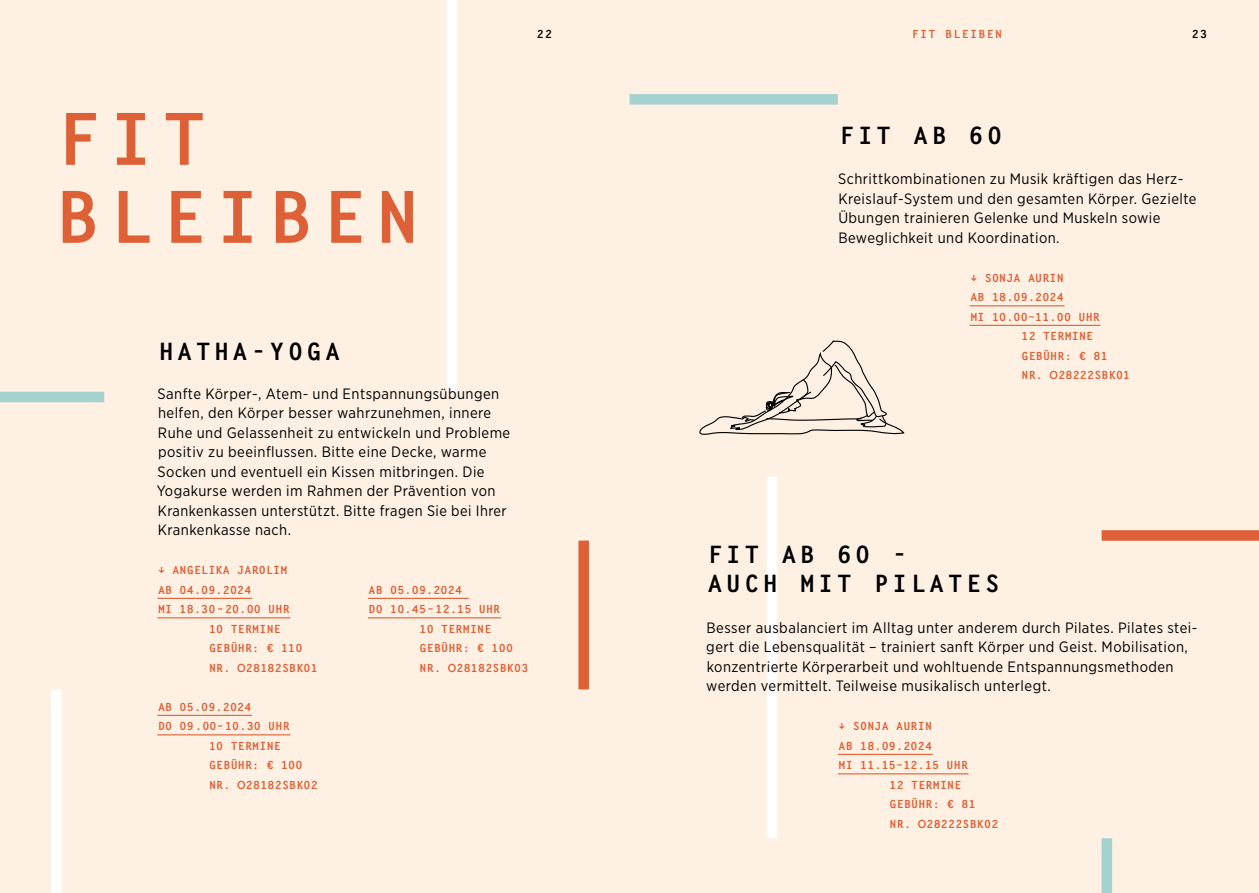
<style>
.page{position:relative;width:1259px;height:893px;background:#fef0e3}
.page>*{position:absolute;margin:0;border:0;box-sizing:border-box;transform-origin:0 0}
.t1{font:72px/78px "Koerberhaus";color:#de6036}
.t2{font:24px/29.2px "Koerberhaus";letter-spacing:.03em;color:#000}
.t3{font:15px/19.5px "Gotham Narrow";letter-spacing:.03em;color:#000}
.t4{font:11.25px "Koerberhaus";letter-spacing:-.1em;color:#de6036}
.t5{font:11.25px "Koerberhaus";color:#de6036}
.t6{font:11.25px "Koerberhaus";color:#000}
.s1{font-family:"Helvetica Neue";font-weight:500}
</style>
<div class="page">
<div style="left:1101px;top:530px;width:158px;height:11px;background:#de6036"></div>
<div style="left:1101px;top:838px;width:11px;height:55px;background:#a4d3cf"></div>
<div style="left:629px;top:94px;width:209px;height:11px;background:#a4d3cf"></div>
<div style="left:766px;top:477px;width:11px;height:361px;background:#fff"></div>
<div style="left:51px;top:689px;width:11px;height:204px;background:#fff"></div>
<div style="left:578px;top:541px;width:11px;height:148px;background:#de6036"></div>
<div style="left:0;top:392px;width:104px;height:10px;background:#a4d3cf"></div>
<div style="left:446px;top:0;width:11px;height:392px;background:#fff"></div>
<svg style="left:699px;top:340px;width:206px;height:95px"></svg>
<hr style="left:157px;top:598px;width:95px;height:1px;background:#de6036">
<hr style="left:157px;top:617px;width:133px;height:1px;background:#de6036">
<hr style="left:157px;top:715px;width:95px;height:1px;background:#de6036">
<hr style="left:157px;top:734px;width:133px;height:1px;background:#de6036">
<hr style="left:368px;top:598px;width:101px;height:1px;background:#de6036">
<hr style="left:368px;top:617px;width:133px;height:1px;background:#de6036">
<hr style="left:969px;top:305px;width:95px;height:1px;background:#de6036">
<hr style="left:969px;top:325px;width:131px;height:1px;background:#de6036">
<hr style="left:838px;top:754px;width:94px;height:1px;background:#de6036">
<hr style="left:838px;top:773px;width:130px;height:1px;background:#de6036">
<p class="t6" style="left:536px;top:27px;width:18px">22</p>
<p class="t5" style="left:911px;top:27px;width:93px">FIT BLEIBEN</p>
<p class="t6" style="left:1191px;top:27px;width:18px">23</p>
<h1 class="t1" style="left:51px;top:99px;width:374px">FIT<br>BLEIBEN</h1>
<h2 class="t2" style="left:157px;top:336px;width:18px">HAT</h2>
<h2 class="t2" style="left:213px;top:336px;width:126px">HA -YOGA</h2>
<p class="t3" style="left:157px;top:383px;width:355px">Sanfte Körper-, Atem- und Entspannungsübungen helfen, den Körper besser wahrzunehmen, innere Ruhe und Gelassenheit zu entwickeln und Probleme positiv zu beeinflussen. Bitte eine Decke, warme Socken und eventuell ein Kissen mitbringen. Die Yogakurse werden im Rahmen der Prävention von Krankenkassen unterstützt. Bitte fragen Sie bei Ihrer Krankenkasse nach.</p>
<p class="t4" style="left:157px;top:563px;width:65px">↓ ANGELIKA</p>
<p class="t4" style="left:237px;top:563px;width:50px">JAROLIM</p>
<p class="t4" style="left:157px;top:583px;width:96px">AB 04.09.2024</p>
<p class="t4" style="left:157px;top:602px;width:134px">MI 18.30–20.00 UHR</p>
<p class="t4" style="left:208px;top:622px;width:75px">10 TERMINE</p>
<p class="t4" style="left:157px;top:641px;width:30px">G</p>
<p class="t4" style="left:216px;top:641px;width:89px">EBÜHR: € 110</p>
<p class="t4" style="left:157px;top:660px;width:30px">N</p>
<p class="t4" style="left:216px;top:660px;width:104px">R. <span class="s1">O</span>28182SBK01</p>
<p class="t4" style="left:157px;top:700px;width:96px">AB 05.09.2024</p>
<p class="t4" style="left:157px;top:719px;width:134px">DO 09.00–10.30 UHR</p>
<p class="t4" style="left:208px;top:738px;width:75px">10 TERMINE</p>
<p class="t4" style="left:157px;top:758px;width:30px">G</p>
<p class="t4" style="left:216px;top:758px;width:89px">EBÜHR: € 100</p>
<p class="t4" style="left:157px;top:777px;width:30px">N</p>
<p class="t4" style="left:216px;top:777px;width:104px">R. <span class="s1">O</span>28182SBK02</p>
<p class="t4" style="left:368px;top:583px;width:96px">AB 05.09.2024</p>
<p class="t4" style="left:368px;top:602px;width:134px">DO 10.45–12.15 UHR</p>
<p class="t4" style="left:419px;top:622px;width:75px">10 TERMINE</p>
<p class="t4" style="left:368px;top:641px;width:30px">G</p>
<p class="t4" style="left:426px;top:641px;width:89px">EBÜHR: € 100</p>
<p class="t4" style="left:368px;top:661px;width:30px">N</p>
<p class="t4" style="left:426px;top:661px;width:104px">R. <span class="s1">O</span>28182SBK03</p>
<h2 class="t2" style="left:838px;top:120px;width:167px">FIT AB 60</h2>
<p class="t3" style="left:838px;top:169px;width:360px">Schrittkombinationen zu Musik kräftigen das Herz-Kreislauf-System und den gesamten Körper. Gezielte Übungen trainieren Gelenke und Muskeln sowie Beweglichkeit und Koordination.</p>
<p class="t4" style="left:969px;top:271px;width:44px">↓ SONJA</p>
<p class="t4" style="left:1027px;top:271px;width:39px">AURIN</p>
<p class="t4" style="left:969px;top:290px;width:96px">AB 18.09.2024</p>
<p class="t4" style="left:969px;top:310px;width:116px">MI 10.00–11.00 UHR</p>
<p class="t4" style="left:1020px;top:329px;width:75px">12 TERMINE</p>
<p class="t4" style="left:969px;top:349px;width:30px">G</p>
<p class="t4" style="left:1028px;top:349px;width:82px">EBÜHR: € 81</p>
<p class="t4" style="left:969px;top:368px;width:30px">N</p>
<p class="t4" style="left:1028px;top:368px;width:104px">R. <span class="s1">O</span>28222SBK01</p>
<h2 class="t2" style="left:706px;top:539px;width:220px">FIT AB 60 -<br>AUCH MIT PILAT</h2>
<h2 class="t2" style="left:965px;top:569px;width:31px">ES</h2>
<p class="t3" style="left:706px;top:617px;width:492px">Besser ausbalanciert im Alltag unter anderem durch Pilates. Pilates stei&shy;gert die Lebensqualität – trainiert sanft Körper und Geist. Mobilisation, konzentrierte Körperarbeit und wohltuende Entspannungsmethoden werden vermittelt. Teilweise musikalisch unterlegt.</p>
<p class="t4" style="left:838px;top:719px;width:44px">↓ SONJA</p>
<p class="t4" style="left:895px;top:719px;width:39px">AURIN</p>
<p class="t4" style="left:838px;top:739px;width:96px">AB 18.09.2024</p>
<p class="t4" style="left:838px;top:758px;width:132px">MI 11.15–12.15 UHR</p>
<p class="t4" style="left:889px;top:778px;width:75px">12 TERMINE</p>
<p class="t4" style="left:838px;top:797px;width:30px">G</p>
<p class="t4" style="left:896px;top:797px;width:82px">EBÜHR: € 81</p>
<p class="t4" style="left:838px;top:816px;width:30px">N</p>
<p class="t4" style="left:896px;top:816px;width:104px">R. <span class="s1">O</span>28222SBK02</p>
</div>
